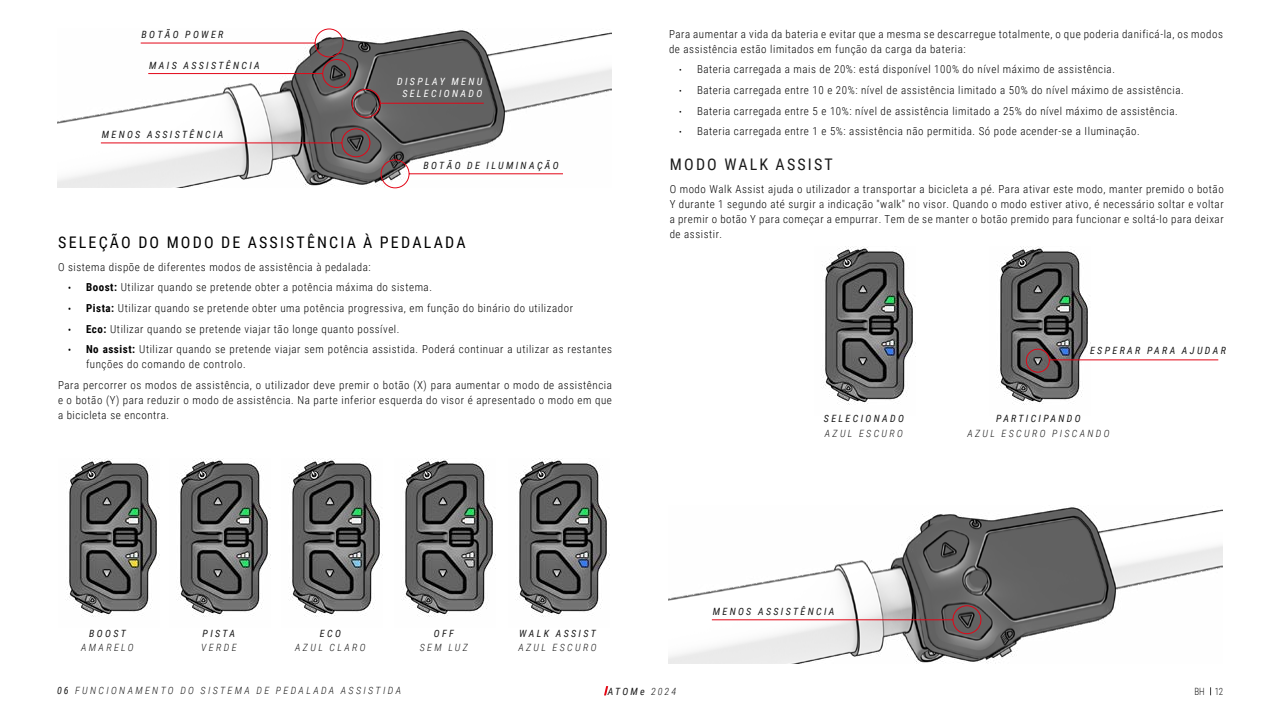
<style>
.page{position:relative;width:1280px;height:720px;background:#fff}
.page>*{position:absolute;margin:0;border:0;box-sizing:border-box;transform-origin:0 0}
.t1{font:16px "Roboto Condensed";letter-spacing:.135em;color:#000}
.t2{font:16px "Roboto Condensed";letter-spacing:.135em;color:#1a1a1a}
.t3{font:300 11px/15px "Roboto Condensed";letter-spacing:.05em;color:#000}
.t4{font:italic 10px "Roboto Condensed";letter-spacing:.235em;color:#1a1a1a}
.t5{font:italic 300 10px "Roboto Condensed";letter-spacing:.235em;color:#1a1a1a}
.t6{font:italic 10px/12px "Roboto Condensed";letter-spacing:.235em;color:#fff;text-align:center}
.t7{font:300 10px "Roboto Condensed";color:#1a1a1a;scale:.9 1}
.s1{font-weight:700;font-size:9px}
.s2{font-weight:700}
.s3{font-size:9px}
.s4{font-weight:400}
.s5{font-weight:300}
</style>
<div class="page">
<svg style="left:604px;top:686px;width:4px;height:9px"></svg>
<img style="left:57px;top:32px;width:555px;height:155px">
<svg style="left:100px;top:128px;width:271px;height:30px"></svg>
<svg style="left:140px;top:28px;width:345px;height:90px"></svg>
<svg style="left:380px;top:159px;width:184px;height:30px"></svg>
<img style="left:668px;top:505px;width:555px;height:159px">
<svg style="left:711px;top:605px;width:271px;height:30px"></svg>
<img style="left:68px;top:459px;width:91px;height:158px">
<img style="left:179px;top:459px;width:92px;height:158px">
<img style="left:291px;top:459px;width:91px;height:158px">
<img style="left:404px;top:459px;width:92px;height:158px">
<img style="left:518px;top:459px;width:91px;height:158px">
<img style="left:824px;top:246px;width:92px;height:159px">
<img style="left:999px;top:246px;width:91px;height:159px">
<svg style="left:1025px;top:348px;width:194px;height:25px"></svg>
<p class="t4" style="left:142px;top:28px;width:83px">BOTÃO POWER</p>
<p class="t4" style="left:149px;top:58px;width:112px">MAIS ASSISTÊNCIA</p>
<p class="t4" style="left:102px;top:127px;width:123px">MENOS ASSISTÊNCIA</p>
<p class="t6" style="left:397px;top:75px;width:87px">DISPLAY MENU<br>SELECIONADO</p>
<p class="t4" style="left:423px;top:159px;width:137px">BOTÃO DE ILUMINAÇÃO</p>
<h1 class="t1" style="left:58px;top:231px;width:409px">SELEÇÃO DO MODO DE ASSISTÊNCIA À PEDALADA</h1>
<p class="t3" style="left:58px;top:259px;width:314px">O sistema dispõe de diferentes modos de assistência à pedalada:</p>
<p class="t3" style="left:68px;top:279px;width:365px"><span class="s1">•</span> <span class="s2">Boost:</span> Utilizar quando se pretende obter a potência máxima do sistema.</p>
<p class="t3" style="left:68px;top:300px;width:507px"><span class="s1">•</span> <span class="s2">Pista:</span> Utilizar quando se pretende obter uma potência progressiva, em função do binário do utilizador</p>
<p class="t3" style="left:68px;top:321px;width:333px"><span class="s1">•</span> <span class="s2">Eco:</span> Utilizar quando se pretende viajar tão longe quanto possível.</p>
<p class="t3" style="left:86px;top:342px;width:527px;text-indent:-18px"><span class="s1">•</span> <span class="s2">No assist:</span> Utilizar quando se pretende viajar sem potência assistida. Poderá continuar a utilizar as restantes funções do comando de controlo.</p>
<p class="t3" style="left:58px;top:377px;width:555px;text-align:justify">Para percorrer os modos de assistência, o utilizador deve premir o botão (X) para aumentar o modo de assistência e o botão (Y) para reduzir o modo de assistência. Na parte inferior esquerda do visor é apresentado o modo em que a bicicleta se encontra.</p>
<p class="t3" style="left:669px;top:26px;width:555px">Para aumentar a vida da bateria e evitar que a mesma se descarregue totalmente, o que poderia danificá-la, os modos de assistência estão limitados em função da carga da bateria:</p>
<p class="t3" style="left:679px;top:62px;width:438px"><span class="s3">•</span> Bateria carregada a mais de 20%: está disponível 100% do nível máximo de assistência.</p>
<p class="t3" style="left:679px;top:82px;width:506px"><span class="s3">•</span> Bateria carregada entre 10 e 20%: nível de assistência limitado a 50% do nível máximo de assistência.</p>
<p class="t3" style="left:679px;top:103px;width:500px"><span class="s3">•</span> Bateria carregada entre 5 e 10%: nível de assistência limitado a 25% do nível máximo de assistência.</p>
<p class="t3" style="left:679px;top:124px;width:462px"><span class="s3">•</span> Bateria carregada entre 1 e 5%: assistência não permitida. Só pode acender-se a Iluminação.</p>
<h1 class="t2" style="left:670px;top:153px;width:164px">MODO WALK ASSIST</h1>
<p class="t3" style="left:670px;top:181px;width:556px;text-align:justify">O modo Walk Assist ajuda o utilizador a transportar a bicicleta a pé. Para ativar este modo, manter premido o botão Y durante 1 segundo até surgir a indicação "walk" no visor. Quando o modo estiver ativo, é necessário soltar e voltar a premir o botão Y para começar a empurrar. Tem de se manter o botão premido para funcionar e soltá-lo para deixar de assistir.</p>
<p class="t4" style="left:1090px;top:344px;width:137px">ESPERAR PARA AJUDAR</p>
<p class="t4" style="left:824px;top:412px;width:82px">SELECIONADO</p>
<p class="t4" style="left:996px;top:412px;width:86px">PARTICIPANDO</p>
<p class="t5" style="left:825px;top:426px;width:80px">AZUL ESCURO</p>
<p class="t5" style="left:967px;top:426px;width:144px">AZUL ESCURO PISCANDO</p>
<p class="t4" style="left:89px;top:626px;width:38px">BOOST</p>
<p class="t4" style="left:203px;top:626px;width:34px">PISTA</p>
<p class="t4" style="left:320px;top:626px;width:22px">ECO</p>
<p class="t4" style="left:434px;top:626px;width:21px">OFF</p>
<p class="t4" style="left:519px;top:626px;width:78px">WALK ASSIST</p>
<p class="t5" style="left:81px;top:641px;width:54px">AMARELO</p>
<p class="t5" style="left:201px;top:641px;width:37px">VERDE</p>
<p class="t5" style="left:295px;top:641px;width:72px">AZUL CLARO</p>
<p class="t5" style="left:420px;top:641px;width:50px">SEM LUZ</p>
<p class="t5" style="left:518px;top:641px;width:80px">AZUL ESCURO</p>
<p class="t4" style="left:713px;top:604px;width:123px">MENOS ASSISTÊNCIA</p>
<p class="t5" style="left:57px;top:684px;width:346px"><span class="s4">06</span> FUNCIONAMENTO DO SISTEMA DE PEDALADA ASSISTIDA</p>
<p class="t4" style="left:608px;top:685px;width:70px">ATOMe <span class="s5">2024</span></p>
<p class="t7" style="left:1194px;top:685px;width:34px">BH 12</p>
</div>
